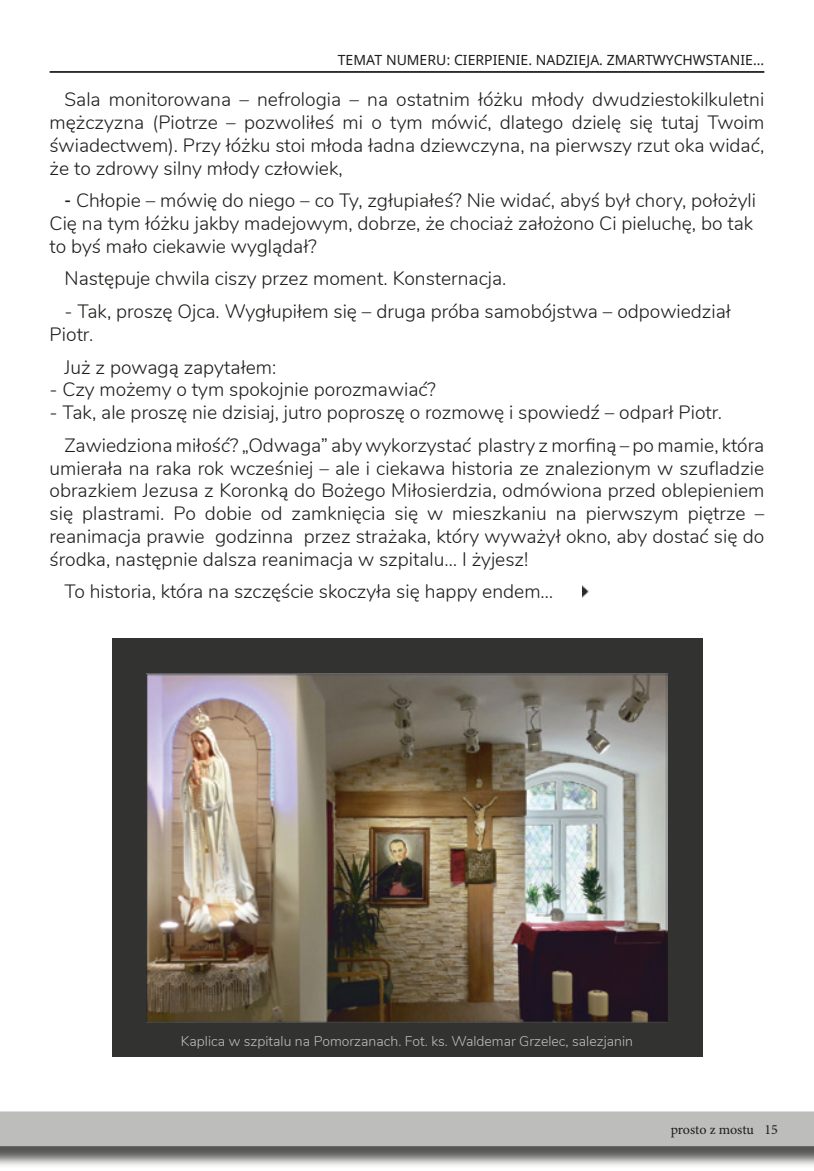
<style>
.page{position:relative;width:814px;height:1171px;background:#fff}
.page>*{position:absolute;margin:0;border:0;box-sizing:border-box;transform-origin:0 0}
.t1{font:300 19.25px/22.8px "Nunito";color:#1d1d1b}
.t2{font:300 14px "Nunito";color:#bdbdbc}
.t3{font:14px "Noto Sans";color:#1d1d1b}
.t4{font:14px "Minion Pro";letter-spacing:-.005em;color:#1d1d1b}
.s1{font-family:"Noto Sans";font-weight:400}
</style>
<div class="page">
<div style="left:0;top:1114px;width:814px;height:54px;background:#1d1d1b;opacity:.75"></div>
<div style="left:0;top:1111px;width:814px;height:35px;background:#bdbdbc"></div>
<hr style="left:50px;top:71px;width:714px;height:2px;background:#1d1d1b">
<div style="left:112px;top:638px;width:590px;height:419px;background:#323231"></div>
<img style="left:146px;top:673px;width:522px;height:349px">
<svg style="left:582px;top:585px;width:6px;height:13px"></svg>
<p class="t3" style="left:338px;top:50px;width:428px">TEMAT NUMERU: CIERPIENIE. NADZIEJA. ZMARTWYCHWSTANIE...</p>
<p class="t1" style="left:50px;top:87px;width:716px;text-align:justify;text-indent:15px">Sala monitorowana – nefrologia – na ostatnim łóżku młody dwudziestokilkuletni mężczyzna (Piotrze – pozwoliłeś mi o tym mówić, dlatego dzielę się tutaj Twoim świadectwem). Przy łóżku stoi młoda ładna dziewczyna, na pierwszy rzut oka widać, że to zdrowy silny młody człowiek,</p>
<p class="t1" style="left:50px;top:188px;width:708px;text-indent:15px"><span class="s1">-</span> Chłopie – mówię do niego – co Ty, zgłupiałeś? Nie widać, abyś był chory, położyli<br>Cię na tym łóżku jakby madejowym, dobrze, że chociaż założono Ci pieluchę, bo tak to byś mało ciekawie wyglądał?</p>
<p class="t1" style="left:64px;top:266px;width:443px">Następuje chwila ciszy przez moment. Konsternacja.</p>
<p class="t1" style="left:50px;top:299px;width:683px;text-indent:15px">- Tak, proszę Ojca. Wygłupiłem się – druga próba samobójstwa – odpowiedział<br>Piotr.</p>
<p class="t1" style="left:64px;top:354px;width:213px">Już z powagą zapytałem:</p>
<p class="t1" style="left:50px;top:377px;width:388px">- Czy możemy o tym spokojnie porozmawiać?</p>
<p class="t1" style="left:64px;top:395px;width:701px;line-height:32.7px;text-indent:-15px">- Tak, ale proszę nie dzisiaj, jutro poproszę o rozmowę i spowiedź – odparł Piotr.<br>Zawiedziona miłość? „Odwaga” aby wykorzystać plastry z morfiną – po mamie, która</p>
<p class="t1" style="left:50px;top:455px;width:716px;text-align:justify">umierała na raka rok wcześniej – ale i ciekawa historia ze znalezionym w szufladzie obrazkiem Jezusa z Koronką do Bożego Miłosierdzia, odmówiona przed oblepieniem się plastrami. Po dobie od zamknięcia się w mieszkaniu na pierwszym piętrze – reanimacja prawie godzinna przez strażaka, który wyważył okno, aby dostać się do środka, następnie dalsza reanimacja w szpitalu… I żyjesz!</p>
<p class="t1" style="left:64px;top:579px;width:490px">To historia, która na szczęście skoczyła się happy endem…</p>
<p class="t2" style="left:181px;top:1031px;width:453px">Kaplica w szpitalu na Pomorzanach. Fot. ks. Waldemar Grzelec, salezjanin</p>
<p class="t4" style="left:670px;top:1120px;width:109px">prosto z mostu 15</p>
</div>
